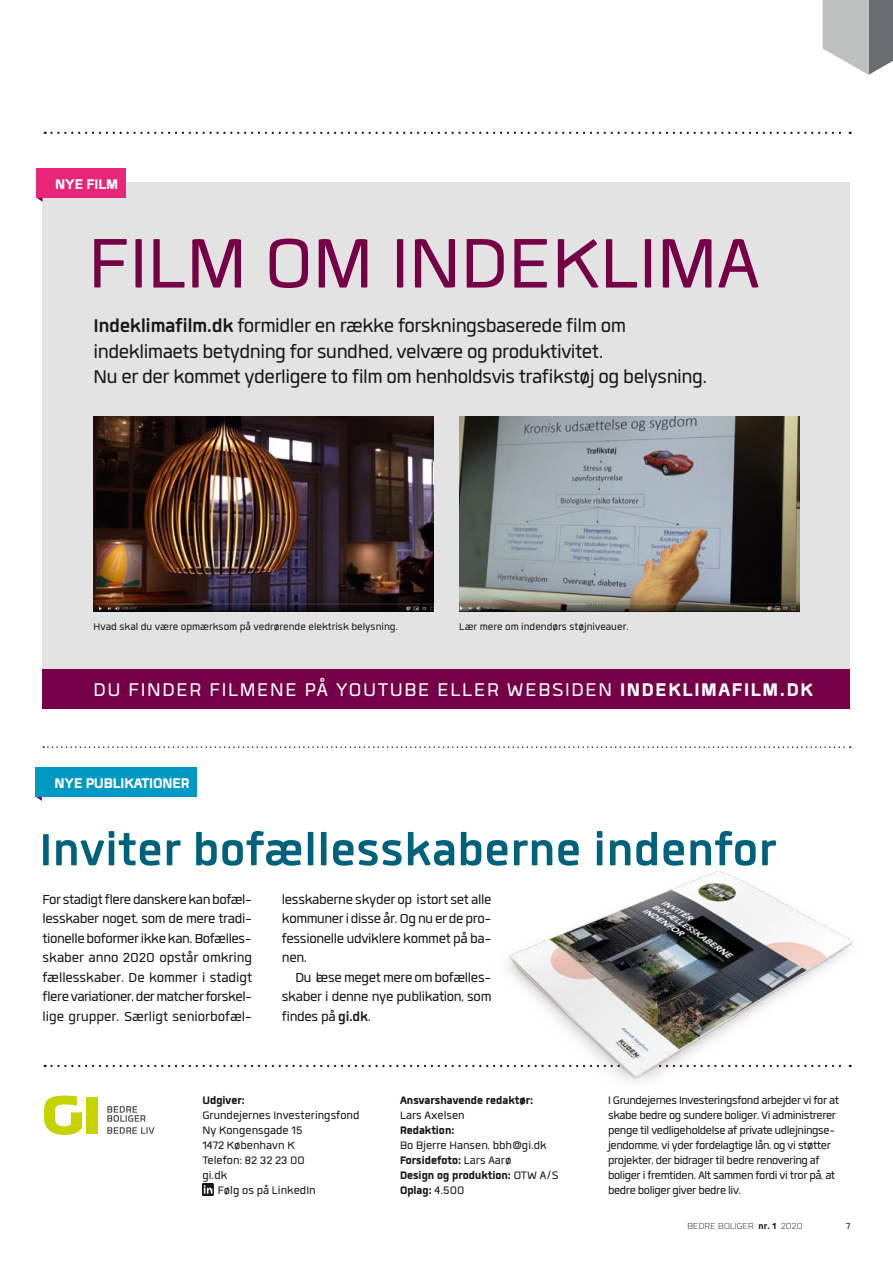
<style>
.page{position:relative;width:893px;height:1263px;background:#fff}
.page>*{position:absolute;margin:0;border:0;box-sizing:border-box;transform-origin:0 0}
.t1{font:97.05px "Quan";color:#760047}
.t2{font:700 62.4px "Quan";color:#00617c}
.t3{font:25.5px/25.5px "Quan";letter-spacing:-.02em;color:#181716}
.t4{font:25.5px "Quan";letter-spacing:.06em;color:#fff}
.t5{font:800 19.5px "Quan";letter-spacing:-.01em;color:#fff}
.t6{font:18px/19.5px "Quan";letter-spacing:-.02em;color:#181716;text-align:justify}
.t7{font:15px/15px "Quan";letter-spacing:-.025em;color:#181716}
.t8{font:15px/15px "Quan";color:#181716}
.t9{font:800 15px/15px "Quan";color:#181716}
.t10{font:13.5px "Quan";color:#181716}
.t11{font:300 12px "Quan";letter-spacing:.01em;color:#181716}
.t12{font:12px "Quan";color:#181716}
.s1{font-weight:700}
.s2{font-weight:800}
.s3{font-weight:400}
</style>
<div class="page">
<div style="left:43px;top:182px;width:807px;height:527px;background:#e3e3e3"></div>
<svg style="left:43px;top:746px;width:808px;height:2px"></svg>
<svg style="left:45px;top:132px;width:806px;height:2px"></svg>
<div style="left:87px;top:1097px;width:11px;height:37px;background:#c7d300"></div>
<svg style="left:202px;top:1183px;width:12px;height:13px"></svg>
<svg style="left:823px;top:0;width:70px;height:75px;background:#adafb0"></svg>
<svg style="left:36px;top:197px;width:7px;height:5px"></svg>
<div style="left:36px;top:168px;width:89px;height:29px;background:#e72677"></div>
<img style="left:94px;top:416px;width:340px;height:195px">
<img style="left:459px;top:416px;width:340px;height:195px">
<div style="left:43px;top:670px;width:807px;height:39px;background:#760047"></div>
<svg style="left:35px;top:796px;width:7px;height:5px"></svg>
<div style="left:35px;top:767px;width:162px;height:29px;background:#0099c3"></div>
<svg style="left:107px;top:1106px;width:47px;height:28px"></svg>
<svg style="left:44px;top:1095px;width:38px;height:40px"></svg>
<svg style="left:45px;top:1065px;width:437px;height:2px"></svg>
<img style="left:486px;top:871px;width:368px;height:211px">
<p class="t5" style="left:55px;top:174px;width:64px">NYE FILM</p>
<h1 class="t1" style="left:88px;top:218px;width:673px">FILM OM INDEKLIMA</h1>
<p class="t3" style="left:94px;top:313px;width:615px"><span class="s1">Indeklimaflm.dk</span> formidler en række forskningsbaserede flm om indeklimaets betydning for sundhed, velvære og produktivitet.<br>Nu er der kommet yderligere to flm om henholdsvis trafkstøj og belysning.</p>
<p class="t10" style="left:94px;top:620px;width:306px">Hvad skal du være opmærksom på vedrørende elektrisk belysning.</p>
<p class="t10" style="left:459px;top:620px;width:171px">Lær mere om indendørs støjniveauer.</p>
<p class="t4" style="left:93px;top:678px;width:721px">DU FINDER FILMENE PÅ YOUTUBE ELLER WEBSIDEN <span class="s2">INDEKLIMAFILM.DK</span></p>
<p class="t5" style="left:55px;top:773px;width:137px">NYE PUBLIKATIONER</p>
<p class="t2" style="left:39px;top:820px;width:738px">Inviter bofællesskaberne indenfor</p>
<p class="t6" style="left:43px;top:889px;width:211px">For stadigt fere danskere kan bofæl&shy;lesskaber noget, som de mere tradi&shy;tionelle boformer ikke kan. Bofælles&shy;skaber anno 2020 opstår omkring fællesskaber. De kommer i stadigt fere variationer, der matcher forskel&shy;lige grupper. Særligt seniorbofæl-</p>
<p class="t6" style="left:282px;top:889px;width:211px">lesskaberne skyder op istort set alle</p>
<p class="t6" style="left:282px;top:909px;width:211px">kommuner i disse år. Og nu er de pro-</p>
<p class="t6" style="left:282px;top:928px;width:211px">fessionelle udviklere kommet på ba-</p>
<p class="t6" style="left:282px;top:948px;width:27px">nen.</p>
<p class="t6" style="left:295px;top:967px;width:198px">Du læse meget mere om bofælles-</p>
<p class="t6" style="left:282px;top:987px;width:211px">skaber i denne nye publikation, som</p>
<p class="t6" style="left:282px;top:1006px;width:91px">fndes på <span class="s1">gi.dk</span>.</p>
<p class="t8" style="left:202px;top:1092px;width:159px"><span class="s2">Udgiver:<br></span>Grundejernes Investeringsfond<br>Ny Kongensgade 15</p>
<p class="t9" style="left:400px;top:1093px;width:135px">Ansvarshavende redaktør:<br><span class="s3">Lars Axelsen<br></span>Redaktion:</p>
<p class="t7" style="left:608px;top:1092px;width:232px">I Grundejernes Investeringsfond arbejder vi for at skabe bedre og sundere boliger. Vi administrerer penge til vedligeholdelse af private udlejningse-</p>
<p class="t8" style="left:202px;top:1137px;width:104px">1472 København K<br>Telefon: 82 32 23 00</p>
<p class="t8" style="left:400px;top:1138px;width:148px">Bo Bjerre Hansen, bbh@gi.dk<br><span class="s2">Forsidefoto:</span> Lars Aarø</p>
<p class="t7" style="left:608px;top:1137px;width:224px">jendomme, vi yder fordelagtige lån, og vi støtter projekter, der bidrager til bedre renovering af</p>
<p class="t8" style="left:218px;top:1167px;width:99px;text-indent:-16px">gi.dk<br>Følg os på LinkedIn</p>
<p class="t9" style="left:400px;top:1168px;width:160px">Design og produktion: <span class="s3">OTW A/S<br></span>Oplag: <span class="s3">4.500</span></p>
<p class="t7" style="left:608px;top:1167px;width:229px">boliger i fremtiden. Alt sammen fordi vi tror på, at bedre boliger giver bedre liv.</p>
<p class="t11" style="left:687px;top:1221px;width:117px">BEDRE BOLIGER <span class="s2">nr. 1</span> 2020</p>
<p class="t12" style="left:846px;top:1221px;width:6px">7</p>
</div>
